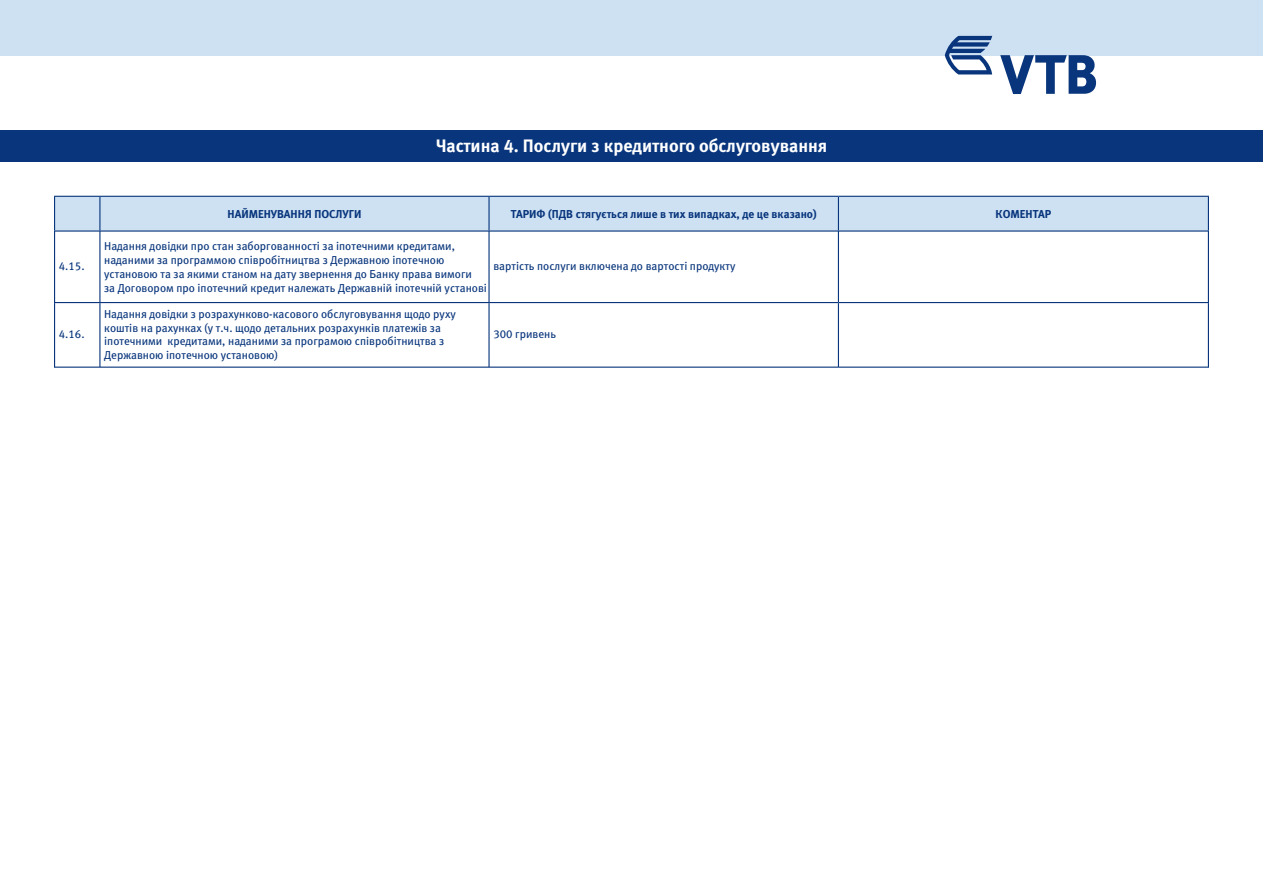
<style>
.page{position:relative;width:1263px;height:893px;background:#fff}
.page>*{position:absolute;margin:0;border:0;box-sizing:border-box;transform-origin:0 0}
.t1{font:18px "Meta Bold LFC";color:#fff}
.t2{font:11.55px/13.8px "Meta Book LFC";color:#08357c}
.t3{font:11.55px "Meta Bold LFC";color:#08357c}
</style>
<div class="page">
<div style="left:0;top:0;width:1263px;height:55px;background:#cee1f3"></div>
<svg style="left:1000px;top:55px;width:96px;height:39px"></svg>
<svg style="left:945px;top:36px;width:47px;height:38px"></svg>
<div style="left:0;top:130px;width:1263px;height:32px;background:#08357c"></div>
<div style="left:55px;top:197px;width:1153px;height:33px;background:#cee1f3"></div>
<hr style="left:54px;top:196px;width:46px;height:1px;background:#08357c">
<hr style="left:54px;top:197px;width:1px;height:33px;background:#08357c">
<hr style="left:100px;top:196px;width:389px;height:1px;background:#08357c">
<hr style="left:99px;top:197px;width:1px;height:33px;background:#08357c">
<hr style="left:489px;top:196px;width:349px;height:1px;background:#08357c">
<hr style="left:488px;top:197px;width:2px;height:33px;background:#08357c">
<hr style="left:838px;top:196px;width:371px;height:1px;background:#08357c">
<hr style="left:838px;top:197px;width:1px;height:33px;background:#08357c">
<hr style="left:1208px;top:197px;width:1px;height:33px;background:#08357c">
<hr style="left:54px;top:230px;width:46px;height:2px;background:#08357c">
<hr style="left:100px;top:230px;width:389px;height:2px;background:#08357c">
<hr style="left:489px;top:230px;width:349px;height:2px;background:#08357c">
<hr style="left:838px;top:230px;width:371px;height:2px;background:#08357c">
<hr style="left:54px;top:231px;width:1px;height:71px;background:#08357c">
<hr style="left:99px;top:231px;width:1px;height:71px;background:#08357c">
<hr style="left:488px;top:231px;width:2px;height:71px;background:#08357c">
<hr style="left:838px;top:231px;width:1px;height:71px;background:#08357c">
<hr style="left:1208px;top:231px;width:1px;height:71px;background:#08357c">
<hr style="left:54px;top:302px;width:46px;height:1px;background:#08357c">
<hr style="left:54px;top:303px;width:1px;height:64px;background:#08357c">
<hr style="left:100px;top:302px;width:389px;height:1px;background:#08357c">
<hr style="left:99px;top:303px;width:1px;height:64px;background:#08357c">
<hr style="left:489px;top:302px;width:349px;height:1px;background:#08357c">
<hr style="left:488px;top:303px;width:2px;height:64px;background:#08357c">
<hr style="left:838px;top:302px;width:371px;height:1px;background:#08357c">
<hr style="left:838px;top:303px;width:1px;height:64px;background:#08357c">
<hr style="left:1208px;top:303px;width:1px;height:64px;background:#08357c">
<hr style="left:54px;top:367px;width:46px;height:1px;background:#08357c">
<hr style="left:100px;top:367px;width:389px;height:1px;background:#08357c">
<hr style="left:489px;top:367px;width:349px;height:1px;background:#08357c">
<hr style="left:838px;top:367px;width:371px;height:1px;background:#08357c">
<h1 class="t1" style="left:436px;top:135px;width:392px">Частина 4. Послуги з кредитного обслуговування</h1>
<p class="t2" style="left:59px;top:259px;width:27px">4.15.</p>
<p class="t2" style="left:59px;top:327px;width:27px">4.16.</p>
<p class="t3" style="left:228px;top:207px;width:135px">НАЙМЕНУВАННЯ ПОСЛУГИ</p>
<p class="t3" style="left:511px;top:207px;width:307px">ТАРИФ (ПДВ стягується лише в тих випадках, де це вказано)</p>
<p class="t3" style="left:996px;top:207px;width:57px">КОМЕНТАР</p>
<p class="t2" style="left:104px;top:239px;width:384px">Надання довідки про стан заборгованності за іпотечними кредитами, наданими за программою співробітництва з Державною іпотечною установою та за якими станом на дату звернення до Банку права вимоги<br>за Договором про іпотечний кредит належать Державній іпотечній установі</p>
<p class="t2" style="left:493px;top:259px;width:244px">вартість послуги включена до вартості продукту</p>
<p class="t2" style="left:104px;top:307px;width:353px">Надання довідки з розрахунково-касового обслуговування щодо руху коштів на рахунках (у т.ч. щодо детальних розрахунків платежів за іпотечними кредитами, наданими за програмою співробітництва з Державною іпотечною установою)</p>
<p class="t2" style="left:493px;top:327px;width:64px">300 гривень</p>
</div>
